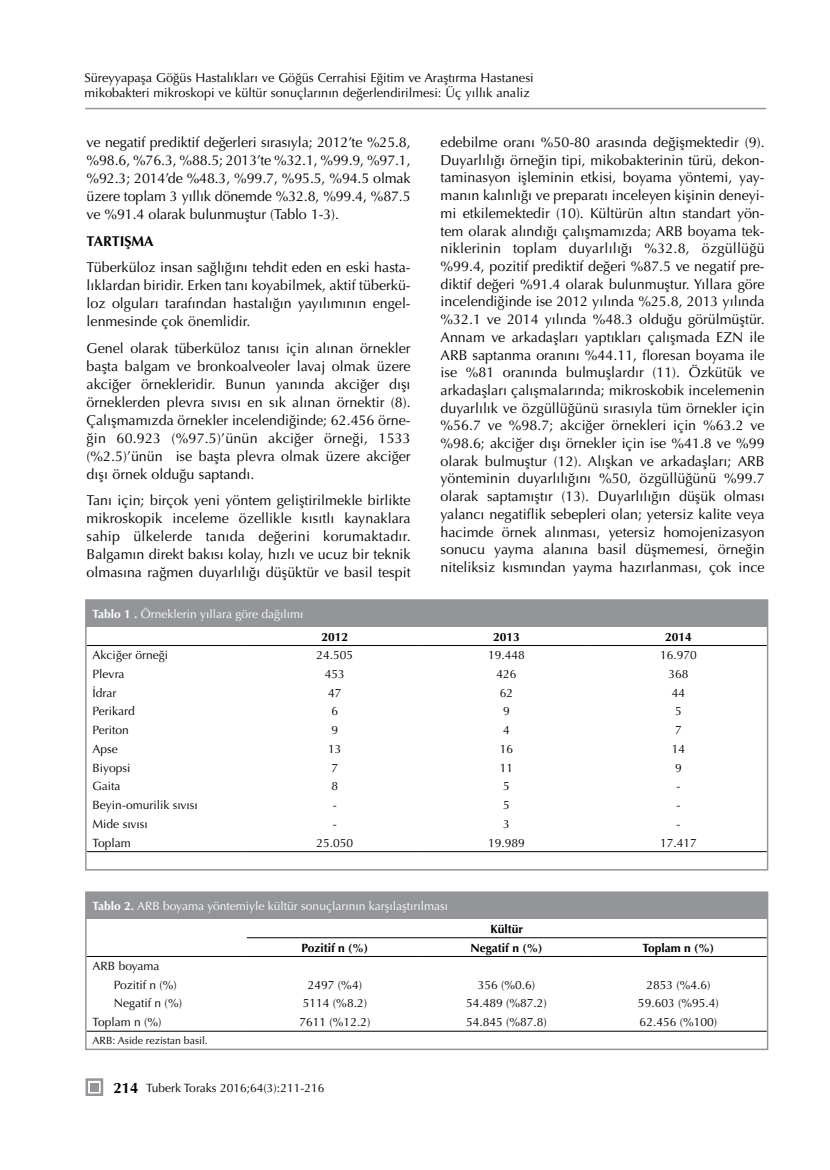
<style>
.page{position:relative;width:830px;height:1170px;background:#fff}
.page>*{position:absolute;margin:0;border:0;box-sizing:border-box;transform-origin:0 0}
.t1{font:700 15px "Optima LT Std";color:#000}
.t2{font:14.25px/17.7px "Optima LT Std";color:#000;text-align:justify}
.t3{font:700 14.25px "Optima LT Std";color:#000}
.t4{font:12.75px/15.3px "Optima LT Std";color:#000}
.t5{font:12px/18.8px "Optima LT Std";color:#000}
.t6{font:12px "Optima LT Std";color:#fff}
.t7{font:700 12px "Optima LT Std";color:#000}
.t8{font:10.5px "Optima LT Std";color:#000}
.s1{font-weight:700}
</style>
<div class="page">
<hr style="left:85px;top:108px;width:680px;height:1px;background:#939598">
<svg style="left:85px;top:1078px;width:18px;height:17px"></svg>
<div style="left:90px;top:1082px;width:8px;height:9px;background:#939598"></div>
<div style="left:87px;top:600px;width:679px;height:26px;background:#939598"></div>
<hr style="left:87px;top:645px;width:160px;height:1px;background:#000">
<hr style="left:247px;top:645px;width:176px;height:1px;background:#000">
<hr style="left:423px;top:645px;width:166px;height:1px;background:#000">
<hr style="left:589px;top:645px;width:177px;height:1px;background:#000">
<hr style="left:87px;top:851px;width:160px;height:1px;background:#000">
<hr style="left:247px;top:851px;width:176px;height:1px;background:#000">
<hr style="left:423px;top:851px;width:166px;height:1px;background:#000">
<hr style="left:589px;top:851px;width:177px;height:1px;background:#000">
<div style="left:85px;top:599px;width:683px;height:271px;border:2px solid #939598"></div>
<div style="left:87px;top:892px;width:679px;height:26px;background:#939598"></div>
<hr style="left:87px;top:956px;width:160px;height:1px;background:#000">
<hr style="left:247px;top:956px;width:176px;height:1px;background:#000">
<hr style="left:423px;top:956px;width:166px;height:1px;background:#000">
<hr style="left:589px;top:956px;width:177px;height:1px;background:#000">
<hr style="left:87px;top:1030px;width:160px;height:1px;background:#000">
<hr style="left:247px;top:1030px;width:176px;height:1px;background:#000">
<hr style="left:423px;top:1030px;width:166px;height:1px;background:#000">
<hr style="left:589px;top:1030px;width:177px;height:1px;background:#000">
<hr style="left:247px;top:937px;width:176px;height:1px;background:#000">
<hr style="left:423px;top:937px;width:166px;height:1px;background:#000">
<hr style="left:589px;top:937px;width:177px;height:1px;background:#000">
<div style="left:85px;top:891px;width:683px;height:158px;border:2px solid #939598"></div>
<p class="t4" style="left:84px;top:70px;width:450px">Süreyyapaşa Göğüs Hastalıkları ve Göğüs Cerrahisi Eğitim ve Araştırma Hastanesi mikobakteri mikroskopi ve kültür sonuçlarının değerlendirilmesi: Üç yıllık analiz</p>
<p class="t2" style="left:87px;top:133px;width:325px">ve negatif prediktif değerleri sırasıyla; 2012’te %25.8, %98.6, %76.3, %88.5; 2013’te %32.1, %99.9, %97.1, %92.3; 2014’de %48.3, %99.7, %95.5, %94.5 olmak üzere toplam 3 yıllık dönemde %32.8, %99.4, %87.5 ve %91.4 olarak bulunmuştur (Tablo 1-3).</p>
<p class="t3" style="left:87px;top:232px;width:69px">TARTIŞMA</p>
<p class="t2" style="left:87px;top:258px;width:325px">Tüberküloz insan sağlığını tehdit eden en eski hasta&shy;lıklardan biridir. Erken tanı koyabilmek, aktif tüberkü&shy;loz olguları tarafından hastalığın yayılımının engel&shy;lenmesinde çok önemlidir.</p>
<p class="t2" style="left:87px;top:339px;width:325px">Genel olarak tüberküloz tanısı için alınan örnekler başta balgam ve bronkoalveoler lavaj olmak üzere akciğer örnekleridir. Bunun yanında akciğer dışı örneklerden plevra sıvısı en sık alınan örnektir (8).<br>Çalışmamızda örnekler incelendiğinde; 62.456 örne&shy;ğin 60.923 (%97.5)’ünün akciğer örneği, 1533 (%2.5)’ünün ise başta plevra olmak üzere akciğer dışı örnek olduğu saptandı.</p>
<p class="t2" style="left:87px;top:491px;width:325px">Tanı için; birçok yeni yöntem geliştirilmekle birlikte mikroskopik inceleme özellikle kısıtlı kaynaklara sahip ülkelerde tanıda değerini korumaktadır.<br>Balgamın direkt bakısı kolay, hızlı ve ucuz bir teknik olmasına rağmen duyarlılığı düşüktür ve basil tespit</p>
<p class="t6" style="left:93px;top:607px;width:212px"><span class="s1">Tablo 1 .</span> Örneklerin yıllara göre dağılımı</p>
<p class="t2" style="left:440px;top:133px;width:325px">edebilme oranı %50-80 arasında değişmektedir (9).<br>Duyarlılığı örneğin tipi, mikobakterinin türü, dekon&shy;taminasyon işleminin etkisi, boyama yöntemi, yay&shy;manın kalınlığı ve preparatı inceleyen kişinin deneyi&shy;mi etkilemektedir (10). Kültürün altın standart yön&shy;tem olarak alındığı çalışmamızda; ARB boyama tek&shy;niklerinin toplam duyarlılığı %32.8, özgüllüğü %99.4, pozitif prediktif değeri %87.5 ve negatif pre&shy;diktif değeri %91.4 olarak bulunmuştur. Yıllara göre incelendiğinde ise 2012 yılında %25.8, 2013 yılında %32.1 ve 2014 yılında %48.3 olduğu görülmüştür.<br>Annam ve arkadaşları yaptıkları çalışmada EZN ile ARB saptanma oranını %44.11, floresan boyama ile ise %81 oranında bulmuşlardır (11). Özkütük ve arkadaşları çalışmalarında; mikroskobik incelemenin duyarlılık ve özgüllüğünü sırasıyla tüm örnekler için %56.7 ve %98.7; akciğer örnekleri için %63.2 ve %98.6; akciğer dışı örnekler için ise %41.8 ve %99 olarak bulmuştur (12). Alışkan ve arkadaşları; ARB yönteminin duyarlılığını %50, özgüllüğünü %99.7 olarak saptamıştır (13). Duyarlılığın düşük olması yalancı negatiflik sebepleri olan; yetersiz kalite veya hacimde örnek alınması, yetersiz homojenizasyon sonucu yayma alanına basil düşmemesi, örneğin niteliksiz kısmından yayma hazırlanması, çok ince</p>
<p class="t7" style="left:321px;top:629px;width:28px">2012</p>
<p class="t7" style="left:493px;top:629px;width:28px">2013</p>
<p class="t7" style="left:664px;top:629px;width:28px">2014</p>
<p class="t5" style="left:93px;top:645px;width:77px">Akciğer örneği</p>
<p class="t5" style="left:316px;top:645px;width:38px">24.505</p>
<p class="t5" style="left:488px;top:645px;width:38px">19.448</p>
<p class="t5" style="left:659px;top:645px;width:38px">16.970</p>
<p class="t5" style="left:93px;top:664px;width:33px">Plevra</p>
<p class="t5" style="left:325px;top:664px;width:22px">453</p>
<p class="t5" style="left:496px;top:664px;width:22px">426</p>
<p class="t5" style="left:668px;top:664px;width:22px">368</p>
<p class="t5" style="left:93px;top:683px;width:25px">İdrar</p>
<p class="t5" style="left:328px;top:683px;width:15px">47</p>
<p class="t5" style="left:499px;top:683px;width:15px">62</p>
<p class="t5" style="left:671px;top:683px;width:15px">44</p>
<p class="t5" style="left:93px;top:702px;width:44px">Perikard</p>
<p class="t5" style="left:331px;top:702px;width:8px">6</p>
<p class="t5" style="left:503px;top:702px;width:8px">9</p>
<p class="t5" style="left:674px;top:702px;width:8px">5</p>
<p class="t5" style="left:93px;top:720px;width:38px">Periton</p>
<p class="t5" style="left:331px;top:720px;width:8px">9</p>
<p class="t5" style="left:503px;top:720px;width:8px">4</p>
<p class="t5" style="left:674px;top:720px;width:8px">7</p>
<p class="t5" style="left:93px;top:739px;width:27px">Apse</p>
<p class="t5" style="left:328px;top:739px;width:15px">13</p>
<p class="t5" style="left:499px;top:739px;width:15px">16</p>
<p class="t5" style="left:671px;top:739px;width:15px">14</p>
<p class="t5" style="left:93px;top:758px;width:39px">Biyopsi</p>
<p class="t5" style="left:331px;top:758px;width:8px">7</p>
<p class="t5" style="left:499px;top:758px;width:15px">11</p>
<p class="t5" style="left:674px;top:758px;width:8px">9</p>
<p class="t5" style="left:93px;top:777px;width:30px">Gaita</p>
<p class="t5" style="left:331px;top:777px;width:8px">8</p>
<p class="t5" style="left:503px;top:777px;width:8px">5</p>
<p class="t5" style="left:676px;top:777px;width:5px">-</p>
<p class="t5" style="left:93px;top:795px;width:107px">Beyin-omurilik sıvısı</p>
<p class="t5" style="left:333px;top:795px;width:5px">-</p>
<p class="t5" style="left:503px;top:795px;width:8px">5</p>
<p class="t5" style="left:676px;top:795px;width:5px">-</p>
<p class="t5" style="left:93px;top:814px;width:57px">Mide sıvısı</p>
<p class="t5" style="left:333px;top:814px;width:5px">-</p>
<p class="t5" style="left:503px;top:814px;width:8px">3</p>
<p class="t5" style="left:676px;top:814px;width:5px">-</p>
<p class="t5" style="left:93px;top:833px;width:40px">Toplam</p>
<p class="t5" style="left:316px;top:833px;width:38px">25.050</p>
<p class="t5" style="left:488px;top:833px;width:38px">19.989</p>
<p class="t5" style="left:659px;top:833px;width:38px">17.417</p>
<p class="t6" style="left:93px;top:899px;width:357px"><span class="s1">Tablo 2.</span> ARB boyama yöntemiyle kültür sonuçlarının karşılaştırılması</p>
<p class="t7" style="left:490px;top:921px;width:34px">Kültür</p>
<p class="t5" style="left:114px;top:956px;width:64px;text-indent:-21px">ARB boyama<br>Pozitif n (%)</p>
<p class="t7" style="left:301px;top:940px;width:68px">Pozitif n (%)</p>
<p class="t7" style="left:470px;top:940px;width:73px">Negatif n (%)</p>
<p class="t7" style="left:642px;top:940px;width:73px">Toplam n (%)</p>
<p class="t5" style="left:308px;top:975px;width:56px">2497 (%4)</p>
<p class="t5" style="left:477px;top:975px;width:59px">356 (%0.6)</p>
<p class="t5" style="left:646px;top:975px;width:66px">2853 (%4.6)</p>
<p class="t5" style="left:114px;top:994px;width:70px">Negatif n (%)</p>
<p class="t5" style="left:303px;top:994px;width:66px">5114 (%8.2)</p>
<p class="t5" style="left:466px;top:994px;width:82px">54.489 (%87.2)</p>
<p class="t5" style="left:637px;top:994px;width:82px">59.603 (%95.4)</p>
<p class="t5" style="left:93px;top:1012px;width:70px">Toplam n (%)</p>
<p class="t5" style="left:299px;top:1012px;width:72px">7611 (%12.2)</p>
<p class="t5" style="left:466px;top:1012px;width:82px">54.845 (%87.8)</p>
<p class="t5" style="left:639px;top:1012px;width:79px">62.456 (%100)</p>
<p class="t8" style="left:93px;top:1033px;width:117px">ARB: Aside rezistan basil.</p>
<p class="t1" style="left:113px;top:1078px;width:27px">214</p>
<p class="t5" style="left:146px;top:1078px;width:180px">Tuberk Toraks 2016;64(3):211-216</p>
</div>
